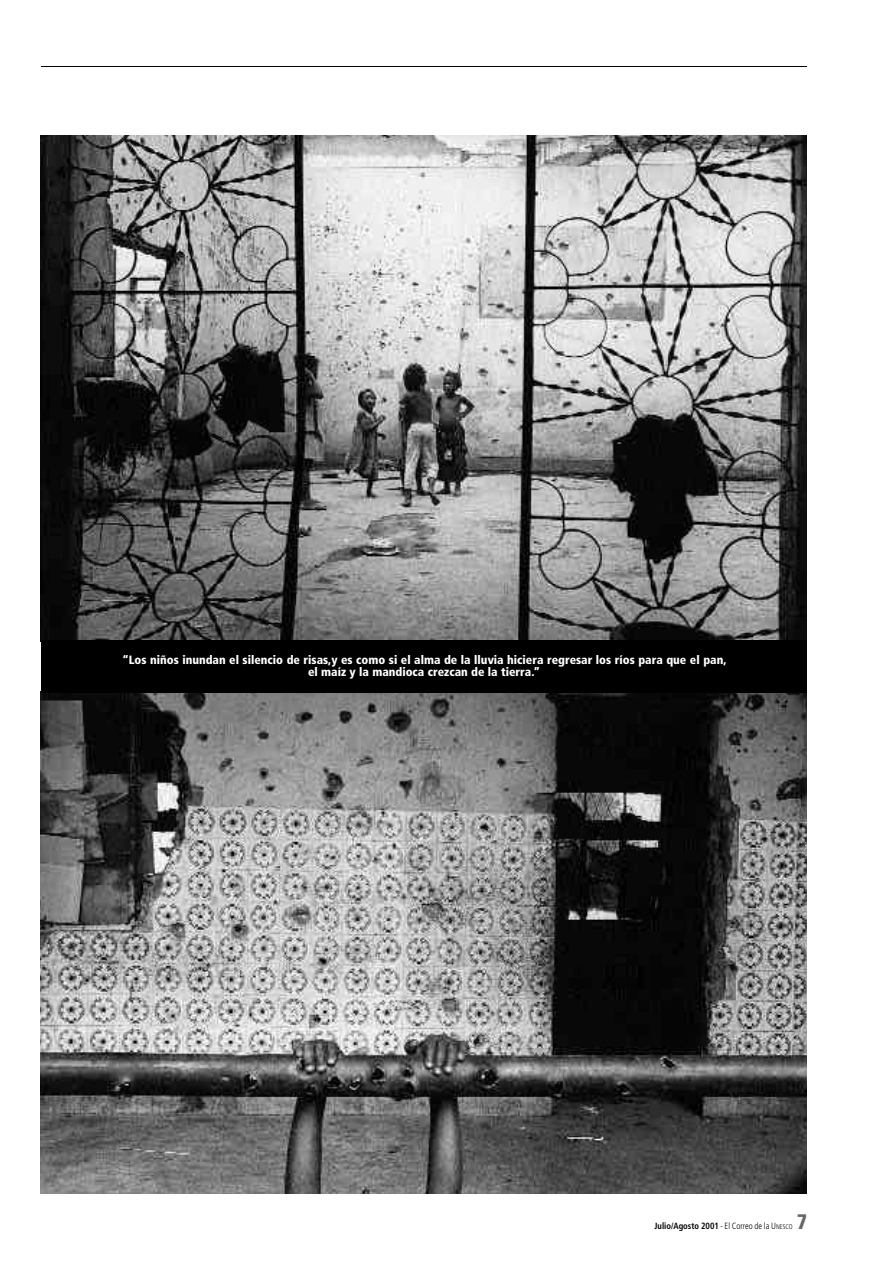
<style>
.page{position:relative;width:893px;height:1263px;background:#fff}
.page>*{position:absolute;margin:0;border:0;box-sizing:border-box;transform-origin:0 0}
.t1{font:900 condensed 21px "Frutiger";color:#666;scale:.95 1}
.t2{font:900 condensed 12px/12px "Frutiger";color:#fff;text-align:center}
.t3{font:700 condensed 9px "Frutiger";color:#000;scale:.95 1}
.s1{font-weight:300}
.s2{font-weight:300;font-size:6.75px}
</style>
<div class="page">
<img style="left:41px;top:135px;width:765px;height:505px">
<img style="left:41px;top:693px;width:765px;height:501px">
<div style="left:41px;top:640px;width:765px;height:53px;background:#000"></div>
<hr style="left:41px;top:66px;width:765px;height:1px;background:#000">
<p class="t2" style="left:122px;top:655px;width:605px">“Los niños inundan el silencio de risas,y es como si el alma de la lluvia hiciera regresar los ríos para que el pan, el maíz y la mandioca crezcan de la tierra.”</p>
<p class="t3" style="left:654px;top:1222px;width:147px">Julio/Agosto 2001 <span class="s1">- El Correo de la U</span><span class="s2">NESCO</span></p>
<h1 class="t1" style="left:796px;top:1213px;width:12px">7</h1>
</div>
